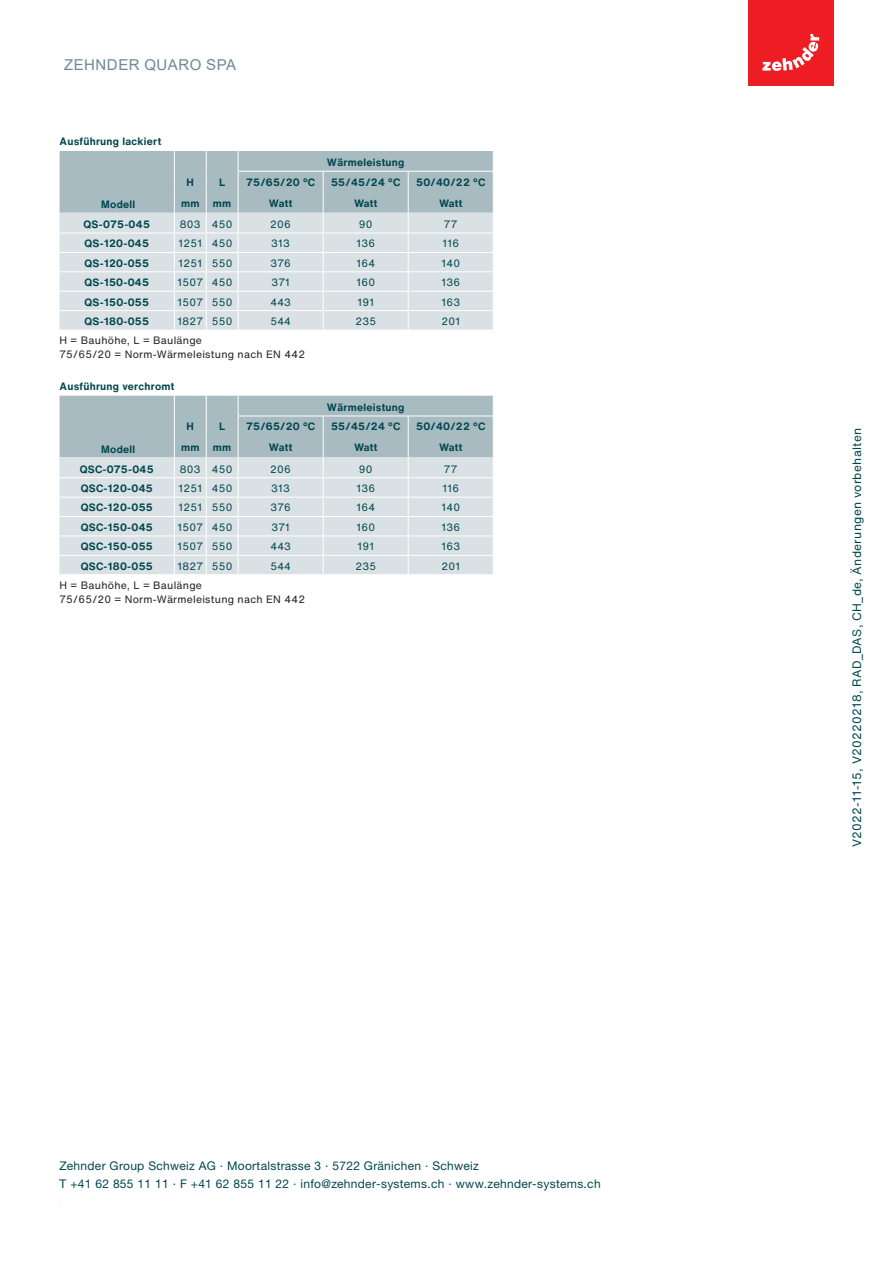
<style>
.page{position:relative;width:893px;height:1263px;background:#fff}
.page>*{position:absolute;margin:0;border:0;box-sizing:border-box;transform-origin:0 0}
.t1{font:15px "Arial";letter-spacing:.035em;color:#6a8b93}
.WwwFooter{font:12px "Helvetica Neuefor Zehnder";letter-spacing:.025em;color:#00464d}
.t2{font:12px "Helvetica Now Text";letter-spacing:.025em;color:#00464d}
.TableHeaderCenter{font:700 10.5px "Helvetica Now Text";letter-spacing:.025em;color:#00464d}
.TableBodyCenter{font:10.5px "Helvetica Now Text";letter-spacing:.025em;color:#00464d}
.TableFooterLeft{font:10.5px "Helvetica Now Text";letter-spacing:.025em;color:#231f20}
.TableHeaderLeft{font:700 10.5px "Helvetica Now Text";letter-spacing:.025em;color:#00464d}
</style>
<div class="page">
<div style="left:748px;top:0;width:85px;height:85px;background:#ee1d23"></div>
<svg style="left:762px;top:34px;width:57px;height:37px"></svg>
<svg style="left:60px;top:151px;width:433px;height:179px;background:#cad5d9"></svg>
<svg style="left:60px;top:395px;width:433px;height:179px;background:#cad5d9"></svg>
<h1 class="t1" style="left:64px;top:55px;width:174px">ZEHNDER QUARO SPA</h1>
<p class="TableHeaderLeft" style="left:60px;top:134px;width:103px">Ausführung lackiert</p>
<p class="TableHeaderCenter" style="left:101px;top:197px;width:36px">Modell</p>
<p class="TableHeaderCenter" style="left:187px;top:175px;width:9px">H</p>
<p class="TableHeaderCenter" style="left:219px;top:175px;width:8px">L</p>
<p class="TableHeaderCenter" style="left:327px;top:155px;width:79px">Wärmeleistung</p>
<p class="TableHeaderCenter" style="left:246px;top:175px;width:70px">75/65/20 °C</p>
<p class="TableHeaderCenter" style="left:331px;top:175px;width:71px">55/45/24 °C</p>
<p class="TableHeaderCenter" style="left:416px;top:175px;width:71px">50/40/22 °C</p>
<p class="TableHeaderCenter" style="left:181px;top:196px;width:20px">mm</p>
<p class="TableHeaderCenter" style="left:213px;top:196px;width:20px">mm</p>
<p class="TableHeaderCenter" style="left:269px;top:196px;width:25px">Watt</p>
<p class="TableHeaderCenter" style="left:354px;top:196px;width:25px">Watt</p>
<p class="TableHeaderCenter" style="left:439px;top:196px;width:25px">Watt</p>
<p class="TableHeaderCenter" style="left:84px;top:217px;width:68px">QS-075-045</p>
<p class="TableBodyCenter" style="left:180px;top:217px;width:22px">803</p>
<p class="TableBodyCenter" style="left:212px;top:217px;width:22px">450</p>
<p class="TableBodyCenter" style="left:270px;top:217px;width:22px">206</p>
<p class="TableBodyCenter" style="left:359px;top:217px;width:15px">90</p>
<p class="TableBodyCenter" style="left:444px;top:217px;width:15px">77</p>
<p class="TableHeaderCenter" style="left:84px;top:236px;width:66px">QS-120-045</p>
<p class="TableBodyCenter" style="left:178px;top:236px;width:25px">1251</p>
<p class="TableBodyCenter" style="left:212px;top:236px;width:22px">450</p>
<p class="TableBodyCenter" style="left:271px;top:236px;width:20px">313</p>
<p class="TableBodyCenter" style="left:356px;top:236px;width:20px">136</p>
<p class="TableBodyCenter" style="left:442px;top:236px;width:18px">116</p>
<p class="TableHeaderCenter" style="left:85px;top:256px;width:66px">QS-120-055</p>
<p class="TableBodyCenter" style="left:178px;top:256px;width:25px">1251</p>
<p class="TableBodyCenter" style="left:212px;top:256px;width:22px">550</p>
<p class="TableBodyCenter" style="left:271px;top:256px;width:22px">376</p>
<p class="TableBodyCenter" style="left:356px;top:256px;width:20px">164</p>
<p class="TableBodyCenter" style="left:441px;top:256px;width:20px">140</p>
<p class="TableHeaderCenter" style="left:85px;top:275px;width:66px">QS-150-045</p>
<p class="TableBodyCenter" style="left:178px;top:275px;width:27px">1507</p>
<p class="TableBodyCenter" style="left:212px;top:275px;width:22px">450</p>
<p class="TableBodyCenter" style="left:271px;top:275px;width:20px">371</p>
<p class="TableBodyCenter" style="left:356px;top:275px;width:20px">160</p>
<p class="TableBodyCenter" style="left:441px;top:275px;width:20px">136</p>
<p class="TableHeaderCenter" style="left:85px;top:295px;width:66px">QS-150-055</p>
<p class="TableBodyCenter" style="left:178px;top:295px;width:27px">1507</p>
<p class="TableBodyCenter" style="left:212px;top:295px;width:22px">550</p>
<p class="TableBodyCenter" style="left:270px;top:295px;width:22px">443</p>
<p class="TableBodyCenter" style="left:357px;top:295px;width:18px">191</p>
<p class="TableBodyCenter" style="left:441px;top:295px;width:20px">163</p>
<p class="TableHeaderCenter" style="left:85px;top:314px;width:66px">QS-180-055</p>
<p class="TableBodyCenter" style="left:177px;top:314px;width:27px">1827</p>
<p class="TableBodyCenter" style="left:212px;top:314px;width:22px">550</p>
<p class="TableBodyCenter" style="left:270px;top:314px;width:22px">544</p>
<p class="TableBodyCenter" style="left:355px;top:314px;width:22px">235</p>
<p class="TableBodyCenter" style="left:441px;top:314px;width:20px">201</p>
<p class="TableFooterLeft" style="left:60px;top:333px;width:144px">H = Bauhöhe, L = Baulänge</p>
<p class="TableFooterLeft" style="left:60px;top:347px;width:247px">75/65/20 = Norm-Wärmeleistung nach EN 442</p>
<p class="TableHeaderLeft" style="left:60px;top:379px;width:116px">Ausführung verchromt</p>
<p class="TableHeaderCenter" style="left:101px;top:442px;width:36px">Modell</p>
<p class="TableHeaderCenter" style="left:187px;top:419px;width:9px">H</p>
<p class="TableHeaderCenter" style="left:219px;top:419px;width:8px">L</p>
<p class="TableHeaderCenter" style="left:327px;top:400px;width:79px">Wärmeleistung</p>
<p class="TableHeaderCenter" style="left:246px;top:419px;width:70px">75/65/20 °C</p>
<p class="TableHeaderCenter" style="left:331px;top:419px;width:71px">55/45/24 °C</p>
<p class="TableHeaderCenter" style="left:416px;top:419px;width:71px">50/40/22 °C</p>
<p class="TableHeaderCenter" style="left:181px;top:441px;width:20px">mm</p>
<p class="TableHeaderCenter" style="left:213px;top:441px;width:20px">mm</p>
<p class="TableHeaderCenter" style="left:269px;top:441px;width:25px">Watt</p>
<p class="TableHeaderCenter" style="left:354px;top:441px;width:25px">Watt</p>
<p class="TableHeaderCenter" style="left:439px;top:441px;width:25px">Watt</p>
<p class="TableHeaderCenter" style="left:80px;top:462px;width:75px">QSC-075-045</p>
<p class="TableBodyCenter" style="left:180px;top:462px;width:22px">803</p>
<p class="TableBodyCenter" style="left:212px;top:462px;width:22px">450</p>
<p class="TableBodyCenter" style="left:270px;top:462px;width:22px">206</p>
<p class="TableBodyCenter" style="left:359px;top:462px;width:15px">90</p>
<p class="TableBodyCenter" style="left:444px;top:462px;width:15px">77</p>
<p class="TableHeaderCenter" style="left:81px;top:481px;width:74px">QSC-120-045</p>
<p class="TableBodyCenter" style="left:178px;top:481px;width:25px">1251</p>
<p class="TableBodyCenter" style="left:212px;top:481px;width:22px">450</p>
<p class="TableBodyCenter" style="left:271px;top:481px;width:20px">313</p>
<p class="TableBodyCenter" style="left:356px;top:481px;width:20px">136</p>
<p class="TableBodyCenter" style="left:442px;top:481px;width:18px">116</p>
<p class="TableHeaderCenter" style="left:81px;top:501px;width:74px">QSC-120-055</p>
<p class="TableBodyCenter" style="left:178px;top:501px;width:25px">1251</p>
<p class="TableBodyCenter" style="left:212px;top:501px;width:22px">550</p>
<p class="TableBodyCenter" style="left:271px;top:501px;width:22px">376</p>
<p class="TableBodyCenter" style="left:356px;top:501px;width:20px">164</p>
<p class="TableBodyCenter" style="left:441px;top:501px;width:20px">140</p>
<p class="TableHeaderCenter" style="left:81px;top:520px;width:74px">QSC-150-045</p>
<p class="TableBodyCenter" style="left:178px;top:520px;width:27px">1507</p>
<p class="TableBodyCenter" style="left:212px;top:520px;width:22px">450</p>
<p class="TableBodyCenter" style="left:271px;top:520px;width:20px">371</p>
<p class="TableBodyCenter" style="left:356px;top:520px;width:20px">160</p>
<p class="TableBodyCenter" style="left:441px;top:520px;width:20px">136</p>
<p class="TableHeaderCenter" style="left:81px;top:539px;width:74px">QSC-150-055</p>
<p class="TableBodyCenter" style="left:178px;top:539px;width:27px">1507</p>
<p class="TableBodyCenter" style="left:212px;top:539px;width:22px">550</p>
<p class="TableBodyCenter" style="left:270px;top:539px;width:22px">443</p>
<p class="TableBodyCenter" style="left:357px;top:539px;width:18px">191</p>
<p class="TableBodyCenter" style="left:441px;top:539px;width:20px">163</p>
<p class="TableHeaderCenter" style="left:81px;top:559px;width:74px">QSC-180-055</p>
<p class="TableBodyCenter" style="left:177px;top:559px;width:27px">1827</p>
<p class="TableBodyCenter" style="left:212px;top:559px;width:22px">550</p>
<p class="TableBodyCenter" style="left:270px;top:559px;width:22px">544</p>
<p class="TableBodyCenter" style="left:355px;top:559px;width:22px">235</p>
<p class="TableBodyCenter" style="left:441px;top:559px;width:20px">201</p>
<p class="TableFooterLeft" style="left:60px;top:578px;width:144px">H = Bauhöhe, L = Baulänge</p>
<p class="TableFooterLeft" style="left:60px;top:592px;width:247px">75/65/20 = Norm-Wärmeleistung nach EN 442</p>
<p class="WwwFooter" style="left:60px;top:1158px;width:421px">Zehnder Group Schweiz AG · Moortalstrasse 3 · 5722 Gränichen · Schweiz</p>
<p class="WwwFooter" style="left:60px;top:1176px;width:543px">T +41 62 855 11 11 · F +41 62 855 11 22 · info@zehnder-systems.ch · www.zehnder-systems.ch</p>
<p class="t2" style="left:849px;top:847px;width:421px;rotate:-90deg">V2022-11-15, V20220218, RAD_DAS, CH_de, Änderungen vorbehalten</p>
</div>
